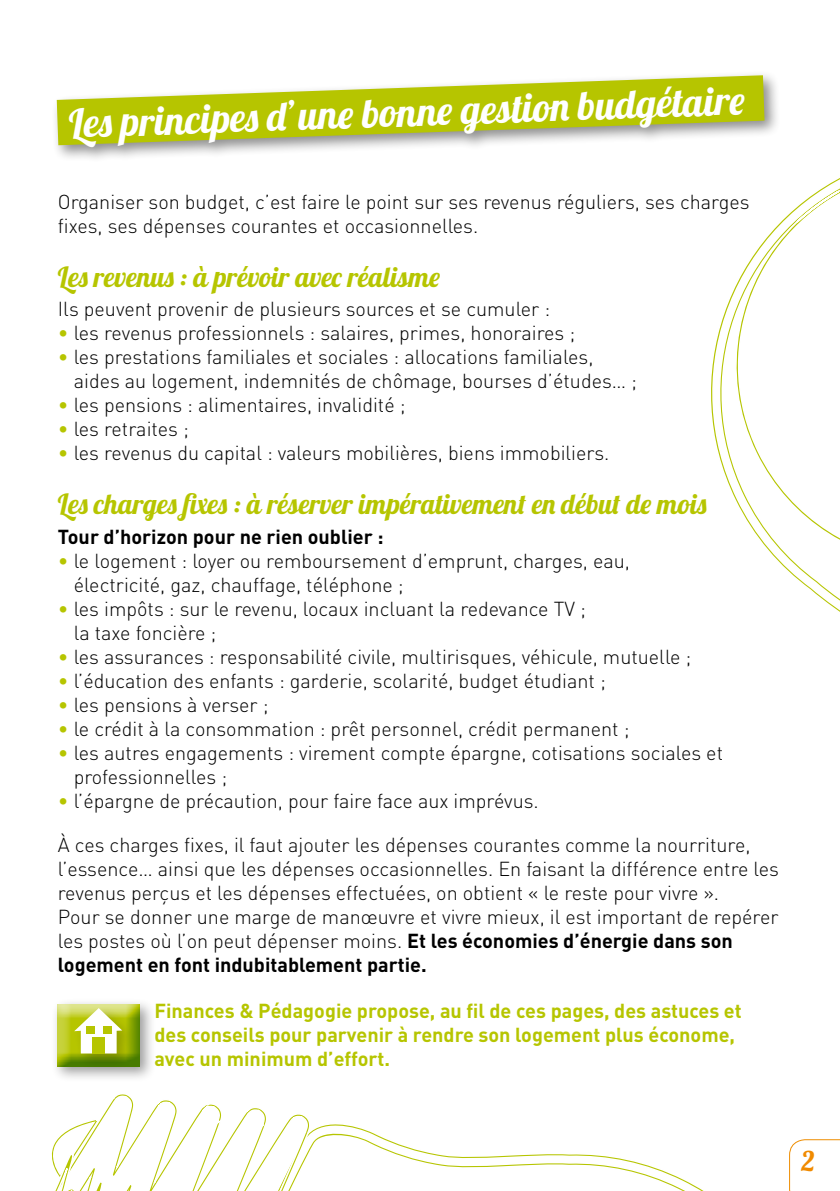
<style>
.page{position:relative;width:840px;height:1191px;background:#fff}
.page>*{position:absolute;margin:0;border:0;box-sizing:border-box;transform-origin:0 0}
.t1{font:40px "Lobster";color:#fff}
.t2{font:28px "Lobster";color:#b6c500}
.t3{font:27.2px "Lobster";color:#f08a00}
.t4{font:300 20px/24px "DIN";color:#000}
.t5{font:700 20px/24px "DIN";color:#b6c500}
.t6{font:700 20px "DIN";color:#000}
.s1{color:#b6c500}
.s2{font-weight:700}
</style>
<div class="page">
<div style="left:52px;top:70px;width:729px;height:93px;background:#000;opacity:.45"></div>
<svg style="left:57px;top:75px;width:707px;height:70px;fill:#b6c500"></svg>
<svg style="left:673px;top:114px;width:166px;height:497px"></svg>
<svg style="left:708px;top:138px;width:131px;height:428px"></svg>
<svg style="left:794px;top:189px;width:45px;height:35px"></svg>
<svg style="left:317px;top:1124px;width:387px;height:67px"></svg>
<svg style="left:51px;top:1094px;width:266px;height:97px"></svg>
<svg style="left:789px;top:1139px;width:50px;height:52px"></svg>
<div style="left:51px;top:998px;width:106px;height:85px;background:#000;opacity:.39"></div>
<div style="left:49px;top:994px;width:105px;height:72px;background:#328125;opacity:.75"></div>
<div style="left:70px;top:1004px;width:67px;height:66px;background:#000;opacity:.2"></div>
<svg style="left:74px;top:1008px;width:48px;height:45px"></svg>
<div style="left:92px;top:1037px;width:13px;height:16px;background:#b6c500"></div>
<div style="left:103px;top:1026px;width:9px;height:7px;background:#b6c500"></div>
<div style="left:86px;top:1026px;width:8px;height:7px;background:#b6c500"></div>
<h1 class="t1" style="left:68px;top:98px;width:677px;rotate:-2deg">Les principes d’une bonne gestion budgétaire</h1>
<p class="t4" style="left:58px;top:189px;width:692px">Organiser son budget, c’est faire le point sur ses revenus réguliers, ses charges fixes, ses dépenses courantes et occasionnelles.</p>
<h2 class="t2" style="left:58px;top:258px;width:383px">Les revenus : à prévoir avec réalisme</h2>
<p class="t4" style="left:58px;top:297px;width:493px">Ils peuvent provenir de plusieurs sources et se cumuler :</p>
<p class="t4" style="left:58px;top:321px;width:518px"><span class="s1">•</span> les revenus professionnels : salaires, primes, honoraires ;</p>
<p class="t4" style="left:74px;top:345px;width:564px;text-indent:-16px"><span class="s1">•</span> les prestations familiales et sociales : allocations familiales, aides au logement, indemnités de chômage, bourses d’études… ;</p>
<p class="t4" style="left:58px;top:393px;width:349px"><span class="s1">•</span> les pensions : alimentaires, invalidité ;</p>
<p class="t4" style="left:58px;top:417px;width:132px"><span class="s1">•</span> les retraites ;</p>
<p class="t4" style="left:58px;top:441px;width:552px"><span class="s1">•</span> les revenus du capital : valeurs mobilières, biens immobiliers.</p>
<h2 class="t2" style="left:58px;top:486px;width:650px">Les charges fixes : à réserver impérativement en début de mois</h2>
<p class="t6" style="left:58px;top:523px;width:327px">Tour d’horizon pour ne rien oublier :</p>
<p class="t4" style="left:74px;top:548px;width:557px;text-indent:-16px"><span class="s1">•</span> le logement : loyer ou remboursement d’emprunt, charges, eau, électricité, gaz, chauffage, téléphone ;</p>
<p class="t4" style="left:74px;top:596px;width:513px;text-indent:-16px"><span class="s1">•</span> les impôts : sur le revenu, locaux incluant la redevance TV ; la taxe foncière ;</p>
<p class="t4" style="left:58px;top:644px;width:634px"><span class="s1">•</span> les assurances : responsabilité civile, multirisques, véhicule, mutuelle ;</p>
<p class="t4" style="left:58px;top:668px;width:549px"><span class="s1">•</span> l’éducation des enfants : garderie, scolarité, budget étudiant ;</p>
<p class="t4" style="left:58px;top:692px;width:212px"><span class="s1">•</span> les pensions à verser ;</p>
<p class="t4" style="left:58px;top:716px;width:573px"><span class="s1">•</span> le crédit à la consommation : prêt personnel, crédit permanent ;</p>
<p class="t4" style="left:74px;top:740px;width:650px;text-indent:-16px"><span class="s1">•</span> les autres engagements : virement compte épargne, cotisations sociales et professionnelles ;</p>
<p class="t4" style="left:58px;top:788px;width:482px"><span class="s1">•</span> l’épargne de précaution, pour faire face aux imprévus.</p>
<p class="t4" style="left:58px;top:832px;width:722px">À ces charges fixes, il faut ajouter les dépenses courantes comme la nourriture, l’essence… ainsi que les dépenses occasionnelles. En faisant la différence entre les revenus perçus et les dépenses effectuées, on obtient « le reste pour vivre ».<br>Pour se donner une marge de manœuvre et vivre mieux, il est important de repérer les postes où l’on peut dépenser moins. <span class="s2">Et les économies d’énergie dans son logement en font indubitablement partie.</span></p>
<p class="t5" style="left:154px;top:997px;width:588px">Finances &amp; Pédagogie propose, au fil de ces pages, des astuces et des conseils pour parvenir à rendre son logement plus économe, avec un minimum d’effort.</p>
<h3 class="t3" style="left:801px;top:1143px;width:15px">2</h3>
</div>
